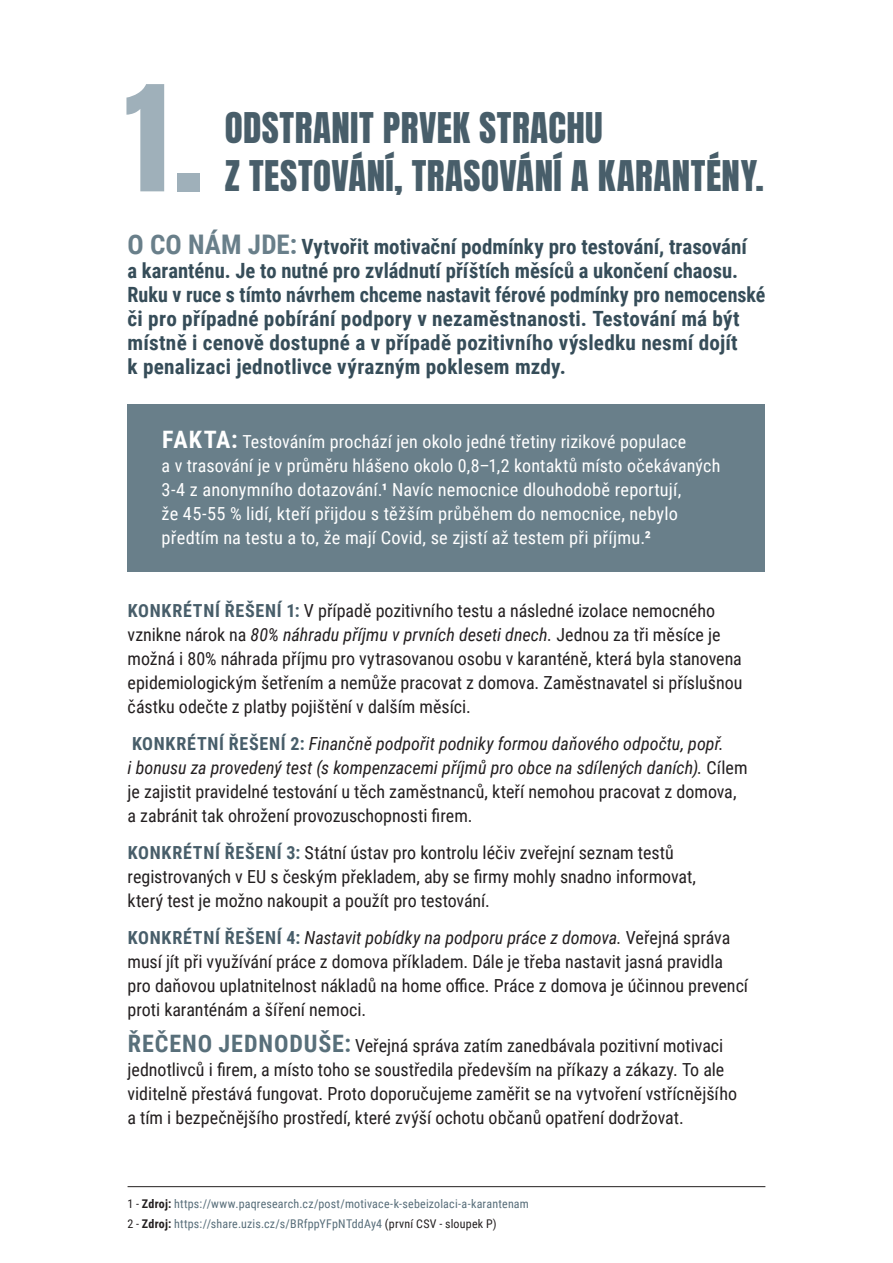
<style>
.page{position:relative;width:893px;height:1263px;background:#fff}
.page>*{position:absolute;margin:0;border:0;box-sizing:border-box;transform-origin:0 0}
.t1{font:124.65px "Anton";color:#9fb0ba;scale:1.05 1}
.t2{font:36px "Anton";letter-spacing:.01em;color:#485e6a}
.t3{font:700 21px/24px "Roboto Condensed";letter-spacing:.005em;color:#364d59}
.t4{font:18px/24px "Roboto Condensed";color:#231f20}
.t5{font:18px/24px "Roboto Condensed";letter-spacing:.01em;color:#fff}
.t6{font:12px "Roboto Condensed";letter-spacing:.015em;color:#576d79}
.s1{font-size:27px;color:#697f8a}
.s2{font-weight:700;font-size:24px}
.s3{font-weight:700}
.s4{font-weight:700;color:#485e6a}
.s5{font-style:italic}
.s6{font-weight:700;font-size:24px;color:#586f7a}
.s7{color:#231f20}
.s8{font-weight:700;color:#231f20}
</style>
<div class="page">
<div style="left:128px;top:404px;width:637px;height:168px;background:#697f8a"></div>
<hr style="left:128px;top:1186px;width:637px;height:1px;background:#231f20">
<p class="t1" style="left:125px;top:75px;width:76px">1.</p>
<p class="t2" style="left:225px;top:110px;width:379px">ODSTRANIT PRVEK STRACHU</p>
<p class="t2" style="left:225px;top:158px;width:541px">Z TESTOVÁNÍ, TRASOVÁNÍ A KARANTÉNY.</p>
<p class="t3" style="left:128px;top:234px;width:639px"><span class="s1">O CO NÁM JDE:</span> Vytvořit motivační podmínky pro testování, trasování<br>a karanténu. Je to nutné pro zvládnutí příštích měsíců a ukončení chaosu.<br>Ruku v ruce s tímto návrhem chceme nastavit férové podmínky pro nemocenské či pro případné pobírání podpory v nezaměstnanosti. Testování má být místně i cenově dostupné a v případě pozitivního výsledku nesmí dojít<br>k penalizaci jednotlivce výrazným poklesem mzdy.</p>
<p class="t5" style="left:162px;top:429px;width:560px"><span class="s2">FAKTA:</span> Testováním prochází jen okolo jedné třetiny rizikové populace<br>a v trasování je v průměru hlášeno okolo 0,8–1,2 kontaktů místo očekávaných 3-4 z anonymního dotazování.<span class="s3">¹</span> Navíc nemocnice dlouhodobě reportují,<br>že 45-55 % lidí, kteří přijdou s těžším průběhem do nemocnice, nebylo předtím na testu a to, že mají Covid, se zjistí až testem při příjmu.<span class="s3">²</span></p>
<p class="t4" style="left:128px;top:598px;width:616px"><span class="s4">KONKRÉTNÍ ŘEŠENÍ 1:</span> V případě pozitivního testu a následné izolace nemocného vznikne nárok na <span class="s5">80% náhradu příjmu v prvních deseti dnech.</span> Jednou za tři měsíce je možná i 80% náhrada příjmu pro vytrasovanou osobu v karanténě, která byla stanovena epidemiologickým šetřením a nemůže pracovat z domova. Zaměstnavatel si příslušnou částku odečte z platby pojištění v dalším měsíci.</p>
<p class="t4" style="left:128px;top:731px;width:622px"><span class="s4">KONKRÉTNÍ ŘEŠENÍ 2:</span> <span class="s5">Finančně podpořit podniky formou daňového odpočtu, popř.<br>i bonusu za provedený test (s kompenzacemi příjmů pro obce na sdílených daních).</span> Cílem je zajistit pravidelné testování u těch zaměstnanců, kteří nemohou pracovat z domova, a zabránit tak ohrožení provozuschopnosti firem.</p>
<p class="t4" style="left:128px;top:840px;width:570px"><span class="s4">KONKRÉTNÍ ŘEŠENÍ 3:</span> Státní ústav pro kontrolu léčiv zveřejní seznam testů registrovaných v EU s českým překladem, aby se firmy mohly snadno informovat, který test je možno nakoupit a použít pro testování.</p>
<p class="t4" style="left:128px;top:924px;width:622px"><span class="s4">KONKRÉTNÍ ŘEŠENÍ 4:</span> <span class="s5">Nastavit pobídky na podporu práce z domova.</span> Veřejná správa musí jít při využívání práce z domova příkladem. Dále je třeba nastavit jasná pravidla pro daňovou uplatnitelnost nákladů na home office. Práce z domova je účinnou prevencí proti karanténám a šíření nemoci.</p>
<p class="t4" style="left:128px;top:1033px;width:611px"><span class="s6">ŘEČENO JEDNODUŠE:</span> Veřejná správa zatím zanedbávala pozitivní motivaci jednotlivců i firem, a místo toho se soustředila především na příkazy a zákazy. To ale viditelně přestává fungovat. Proto doporučujeme zaměřit se na vytvoření vstřícnějšího a tím i bezpečnějšího prostředí, které zvýší ochotu občanů opatření dodržovat.</p>
<p class="t6" style="left:128px;top:1195px;width:403px"><span class="s7">1 -</span> <span class="s8">Zdroj:</span> https://www.paqresearch.cz/post/motivace-k-sebeizolaci-a-karantenam</p>
<p class="t6" style="left:128px;top:1215px;width:370px"><span class="s7">2 -</span> <span class="s8">Zdroj:</span> https://share.uzis.cz/s/BRfppYFpNTddAy4 <span class="s7">(první CSV - sloupek P)</span></p>
</div>
